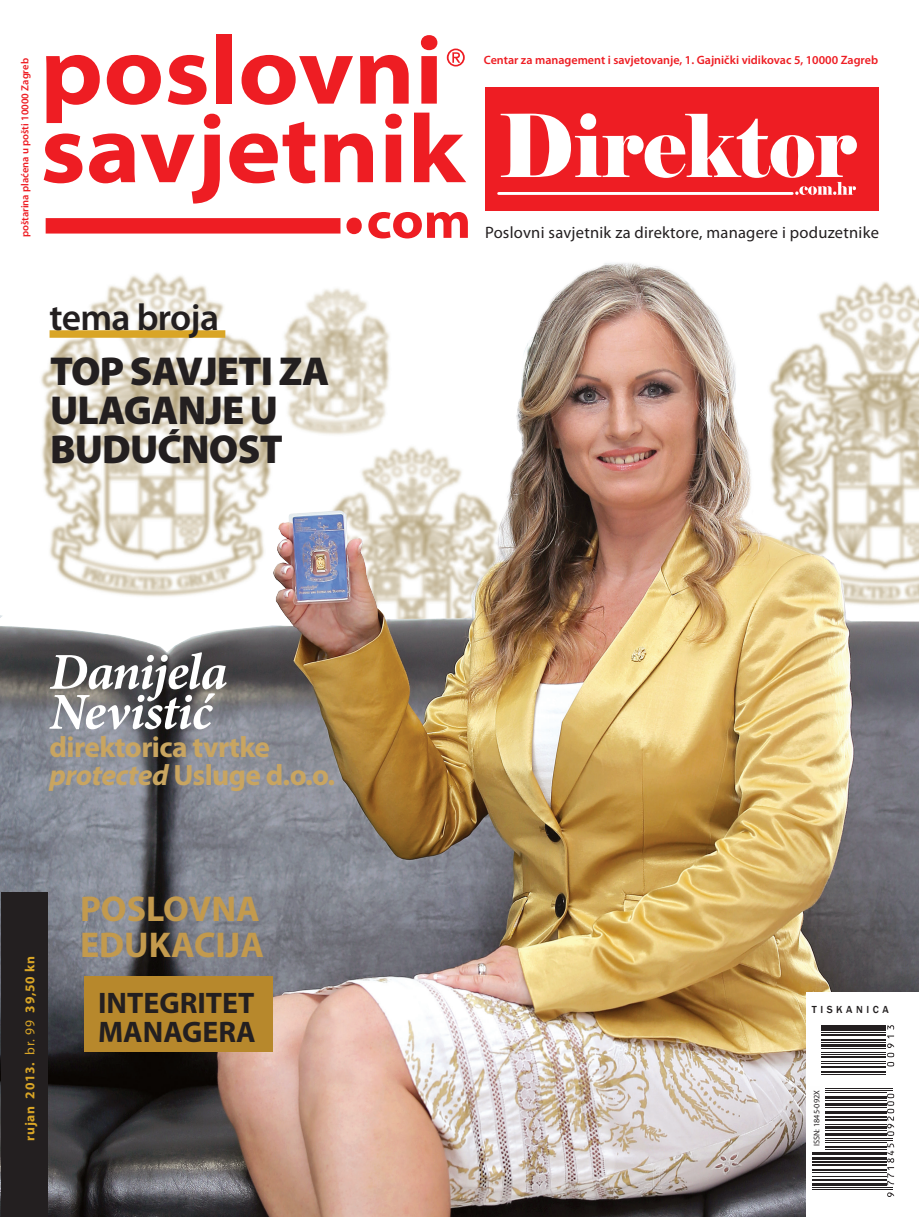
<style>
.page{position:relative;width:919px;height:1217px;background:#fff}
.page>*{position:absolute;margin:0;border:0;box-sizing:border-box;transform-origin:0 0}
.naslov_1{font:italic 700 51.9px/39.9px "Minion Pro";letter-spacing:-.02em;color:#fff}
.naslov_1-2{font:900 40.5px/39px "Myriad Pro";letter-spacing:-.02em;color:#231f20}
.naslov_1-3{font:600 37.5px "Myriad Pro";letter-spacing:-.02em;color:#231f20}
.naslov_1-4{font:700 36px/36px "Myriad Pro";color:#c39a4d}
.naslov_1-5{font:700 29.7px/29.7px "Myriad Pro";color:#231f20}
.naslov_1-6{font:700 29.4px "Myriad Pro";letter-spacing:-.02em;color:#c9a560}
.naslov_1-7{font:16.5px "Myriad Pro";letter-spacing:.015em;color:#231f20}
.naslov_1-8{font:700 13.5px "Myriad Pro";letter-spacing:.05em;color:#d9a526}
.t1{font:600 12.15px "Myriad Pro";color:#ee1d23}
.t2{font:600 10.5px "Myriad Pro";color:#ee1d23}
.t3{font:500 10.5px "Franklin Gothic";letter-spacing:.34em;color:#231f20}
.t4{font:8.25px "Myriad Pro";color:#231f20}
.s1{font-style:italic}
.s2{font-weight:400}
</style>
<div class="page">
<img style="left:0;top:81px;width:918px;height:1135px">
<div style="left:806px;top:992px;width:112px;height:224px;background:#fff"></div>
<svg style="left:812px;top:1025px;width:83px;height:172px"></svg>
<hr style="left:811px;top:1188px;width:81px;height:1px;background:#231f20">
<hr style="left:811px;top:1186px;width:81px;height:1px;background:#231f20">
<hr style="left:811px;top:1182px;width:75px;height:3px;background:#231f20">
<hr style="left:811px;top:1179px;width:75px;height:2px;background:#231f20">
<hr style="left:811px;top:1175px;width:75px;height:1px;background:#231f20">
<hr style="left:811px;top:1171px;width:75px;height:1px;background:#231f20">
<hr style="left:811px;top:1168px;width:75px;height:2px;background:#231f20">
<hr style="left:811px;top:1164px;width:75px;height:1px;background:#231f20">
<hr style="left:811px;top:1160px;width:75px;height:2px;background:#231f20">
<hr style="left:811px;top:1156px;width:75px;height:3px;background:#231f20">
<hr style="left:811px;top:1151px;width:75px;height:3px;background:#231f20">
<hr style="left:811px;top:1149px;width:75px;height:1px;background:#231f20">
<hr style="left:811px;top:1145px;width:75px;height:2px;background:#231f20">
<hr style="left:811px;top:1141px;width:75px;height:1px;background:#231f20">
<hr style="left:811px;top:1139px;width:81px;height:1px;background:#231f20">
<hr style="left:811px;top:1137px;width:81px;height:1px;background:#231f20">
<hr style="left:811px;top:1132px;width:75px;height:3px;background:#231f20">
<hr style="left:811px;top:1129px;width:75px;height:1px;background:#231f20">
<hr style="left:811px;top:1125px;width:75px;height:3px;background:#231f20">
<hr style="left:811px;top:1123px;width:75px;height:1px;background:#231f20">
<hr style="left:811px;top:1119px;width:75px;height:1px;background:#231f20">
<hr style="left:811px;top:1115px;width:75px;height:2px;background:#231f20">
<hr style="left:811px;top:1110px;width:75px;height:3px;background:#231f20">
<hr style="left:811px;top:1107px;width:75px;height:1px;background:#231f20">
<hr style="left:811px;top:1102px;width:75px;height:3px;background:#231f20">
<hr style="left:811px;top:1099px;width:75px;height:1px;background:#231f20">
<hr style="left:811px;top:1095px;width:75px;height:3px;background:#231f20">
<hr style="left:811px;top:1092px;width:75px;height:1px;background:#231f20">
<hr style="left:811px;top:1090px;width:81px;height:1px;background:#231f20">
<hr style="left:811px;top:1087px;width:81px;height:1px;background:#231f20">
<hr style="left:821px;top:1073px;width:65px;height:1px;background:#231f20">
<hr style="left:821px;top:1070px;width:65px;height:2px;background:#231f20">
<hr style="left:821px;top:1065px;width:65px;height:2px;background:#231f20">
<hr style="left:821px;top:1063px;width:65px;height:1px;background:#231f20">
<hr style="left:821px;top:1061px;width:65px;height:1px;background:#231f20">
<hr style="left:821px;top:1055px;width:65px;height:2px;background:#231f20">
<hr style="left:821px;top:1053px;width:65px;height:1px;background:#231f20">
<hr style="left:821px;top:1051px;width:65px;height:1px;background:#231f20">
<hr style="left:821px;top:1048px;width:65px;height:1px;background:#231f20">
<hr style="left:821px;top:1043px;width:65px;height:3px;background:#231f20">
<hr style="left:821px;top:1041px;width:65px;height:1px;background:#231f20">
<hr style="left:821px;top:1038px;width:65px;height:2px;background:#231f20">
<hr style="left:821px;top:1034px;width:65px;height:2px;background:#231f20">
<hr style="left:821px;top:1032px;width:65px;height:1px;background:#231f20">
<hr style="left:821px;top:1026px;width:65px;height:4px;background:#231f20">
<hr style="left:821px;top:1024px;width:65px;height:1px;background:#231f20">
<svg style="left:887px;top:1192px;width:7px;height:4px"></svg>
<svg style="left:887px;top:1143px;width:7px;height:41px"></svg>
<svg style="left:887px;top:1093px;width:7px;height:42px"></svg>
<svg style="left:887px;top:1025px;width:7px;height:4px"></svg>
<svg style="left:887px;top:1035px;width:7px;height:2px"></svg>
<svg style="left:887px;top:1043px;width:7px;height:23px"></svg>
<div style="left:808px;top:1084px;width:16px;height:66px;background:#fff"></div>
<div style="left:1px;top:892px;width:47px;height:324px;background:#231f20"></div>
<div style="left:485px;top:87px;width:393px;height:124px;background:#ee1d23"></div>
<hr style="left:498px;top:192px;width:294px;height:3px;background:#fff">
<svg style="left:500px;top:113px;width:356px;height:82px"></svg>
<svg style="left:46px;top:55px;width:54px;height:68px"></svg>
<svg style="left:107px;top:55px;width:54px;height:50px"></svg>
<svg style="left:168px;top:55px;width:38px;height:50px"></svg>
<div style="left:216px;top:34px;width:16px;height:70px;background:#ee1d23"></div>
<svg style="left:241px;top:55px;width:112px;height:50px"></svg>
<svg style="left:360px;top:55px;width:48px;height:49px"></svg>
<svg style="left:421px;top:35px;width:16px;height:69px"></svg>
<svg style="left:44px;top:133px;width:38px;height:50px"></svg>
<svg style="left:89px;top:133px;width:46px;height:50px"></svg>
<svg style="left:141px;top:114px;width:79px;height:89px"></svg>
<svg style="left:229px;top:122px;width:86px;height:61px"></svg>
<svg style="left:324px;top:133px;width:49px;height:49px"></svg>
<svg style="left:385px;top:114px;width:17px;height:68px"></svg>
<svg style="left:414px;top:113px;width:52px;height:69px"></svg>
<svg style="left:46px;top:217px;width:316px;height:17px;background:#ef373c"></svg>
<svg style="left:368px;top:212px;width:100px;height:26px"></svg>
<svg style="left:447px;top:49px;width:17px;height:17px"></svg>
<div style="left:50px;top:330px;width:175px;height:8px;background:#d9a526"></div>
<div style="left:84px;top:975px;width:188px;height:75px;background:#b7882c"></div>
<p class="t2" style="left:18px;top:237px;width:181px;rotate:-90deg">poštarina plaćena u pošti 10000 Zagreb</p>
<p class="naslov_1-3" style="left:50px;top:294px;width:171px">tema broja</p>
<p class="naslov_1-2" style="left:50px;top:350px;width:281px">TOP SAVJETI ZA<br>ULAGANJE U<br>BUDUĆNOST</p>
<p class="naslov_1" style="left:50px;top:651px;width:179px">Danijela<br>Nevistić</p>
<p class="naslov_1-6" style="left:50px;top:727px;width:222px">direktorica tvrtke</p>
<p class="naslov_1-6" style="left:50px;top:755px;width:287px"><span class="s1">protected</span> Usluge d.o.o.</p>
<p class="naslov_1-8" style="left:21px;top:1140px;width:186px;rotate:-90deg">rujan 2013. <span class="s2">br. 99</span> 39,50 kn</p>
<p class="naslov_1-4" style="left:80px;top:889px;width:185px">POSLOVNA<br>EDUKACIJA</p>
<p class="naslov_1-5" style="left:98px;top:986px;width:159px">INTEGRITET<br>MANAGERA</p>
<p class="t1" style="left:483px;top:52px;width:396px">Centar za management i savjetovanje, 1. Gajnički vidikovac 5, 10000 Zagreb</p>
<p class="naslov_1-7" style="left:485px;top:222px;width:395px">Poslovni savjetnik za direktore, managere i poduzetnike</p>
<p class="t3" style="left:811px;top:1003px;width:79px">TISKANICA</p>
<p class="t4" style="left:811px;top:1145px;width:58px;rotate:-90deg">ISSN: 1845-092X</p>
</div>
